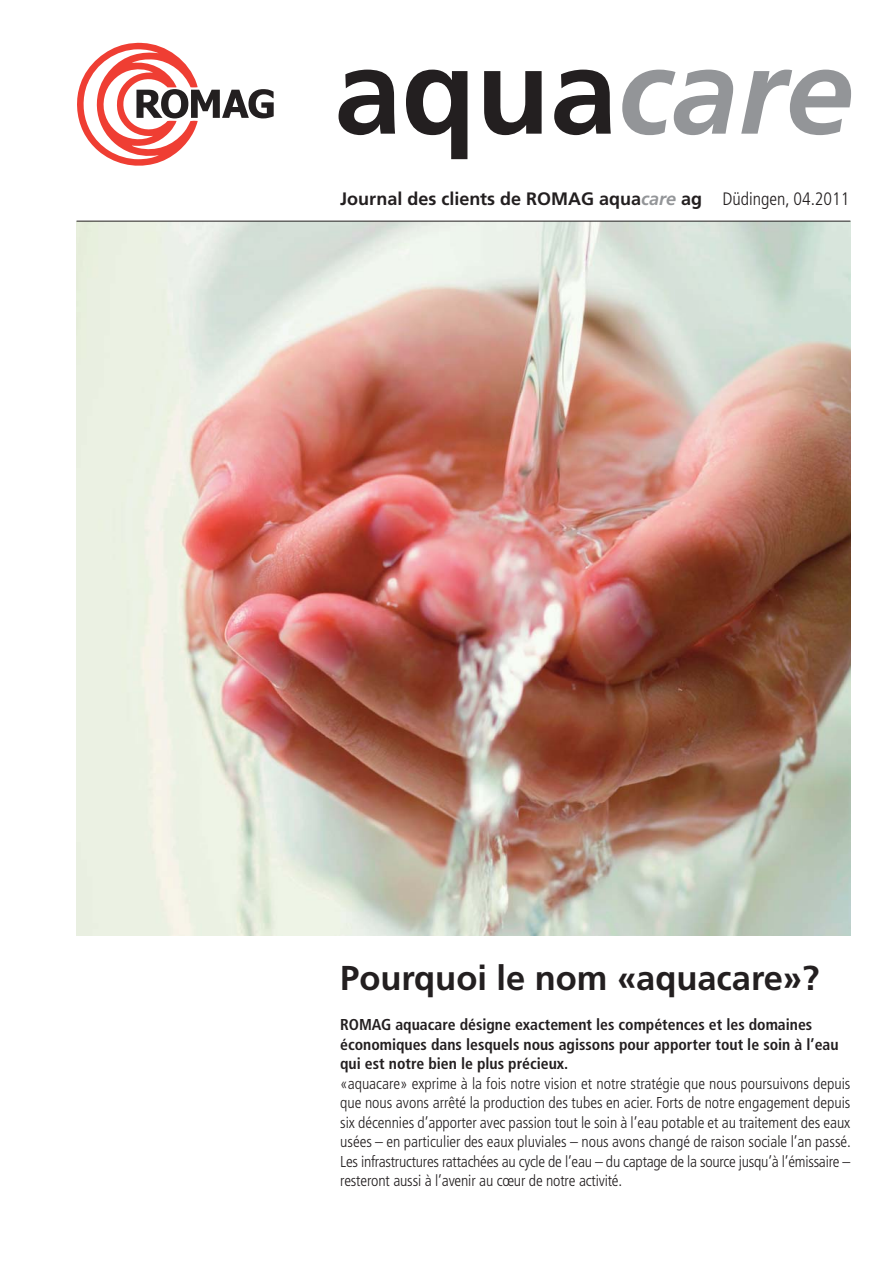
<style>
.page{position:relative;width:893px;height:1263px;background:#fff}
.page>*{position:absolute;margin:0;border:0;box-sizing:border-box;transform-origin:0 0}
.t1{font:700 121.5px "Frutiger";color:#231f20}
.t2{font:700 34.5px "Frutiger";color:#231f20}
.t3{font:700 18px "Frutiger";color:#231f20}
.t4{font:300 condensed 15.75px/19.5px "Frutiger";letter-spacing:-.01em;color:#231f20;text-align:justify}
.t5{font:700 condensed 15.75px/19.5px "Frutiger";color:#231f20}
.s1{font-style:italic;color:#939598}
.s2{font-weight:300;font-stretch:condensed}
</style>
<div class="page">
<svg style="left:77px;top:43px;width:197px;height:123px"></svg>
<img style="left:77px;top:222px;width:773px;height:713px">
<hr style="left:77px;top:221px;width:773px;height:1px;background:#231f20">
<h1 class="t1" style="left:334px;top:43px;width:521px">aqua<span class="s1">care</span></h1>
<p class="t3" style="left:340px;top:191px;width:511px">Journal des clients de ROMAG aqua<span class="s1">care</span> ag <span class="s2">Düdingen, 04.2011</span></p>
<h2 class="t2" style="left:340px;top:964px;width:481px">Pourquoi le nom «aquacare»?</h2>
<p class="t5" style="left:340px;top:1016px;width:500px">ROMAG aquacare désigne exactement les compétences et les domaines économiques dans lesquels nous agissons pour apporter tout le soin à l’eau qui est notre bien le plus précieux.</p>
<p class="t4" style="left:340px;top:1075px;width:512px">«aquacare» exprime à la fois notre vision et notre stratégie que nous poursuivons depuis que nous avons arrêté la production des tubes en acier. Forts de notre engagement depuis six décennies d’apporter avec passion tout le soin à l’eau potable et au traitement des eaux usées – en particulier des eaux pluviales – nous avons changé de raison sociale l’an passé.<br>Les infrastructures rattachées au cycle de l’eau – du captage de la source jusqu’à l’émissaire – resteront aussi à l’avenir au cœur de notre activité.</p>
</div>
